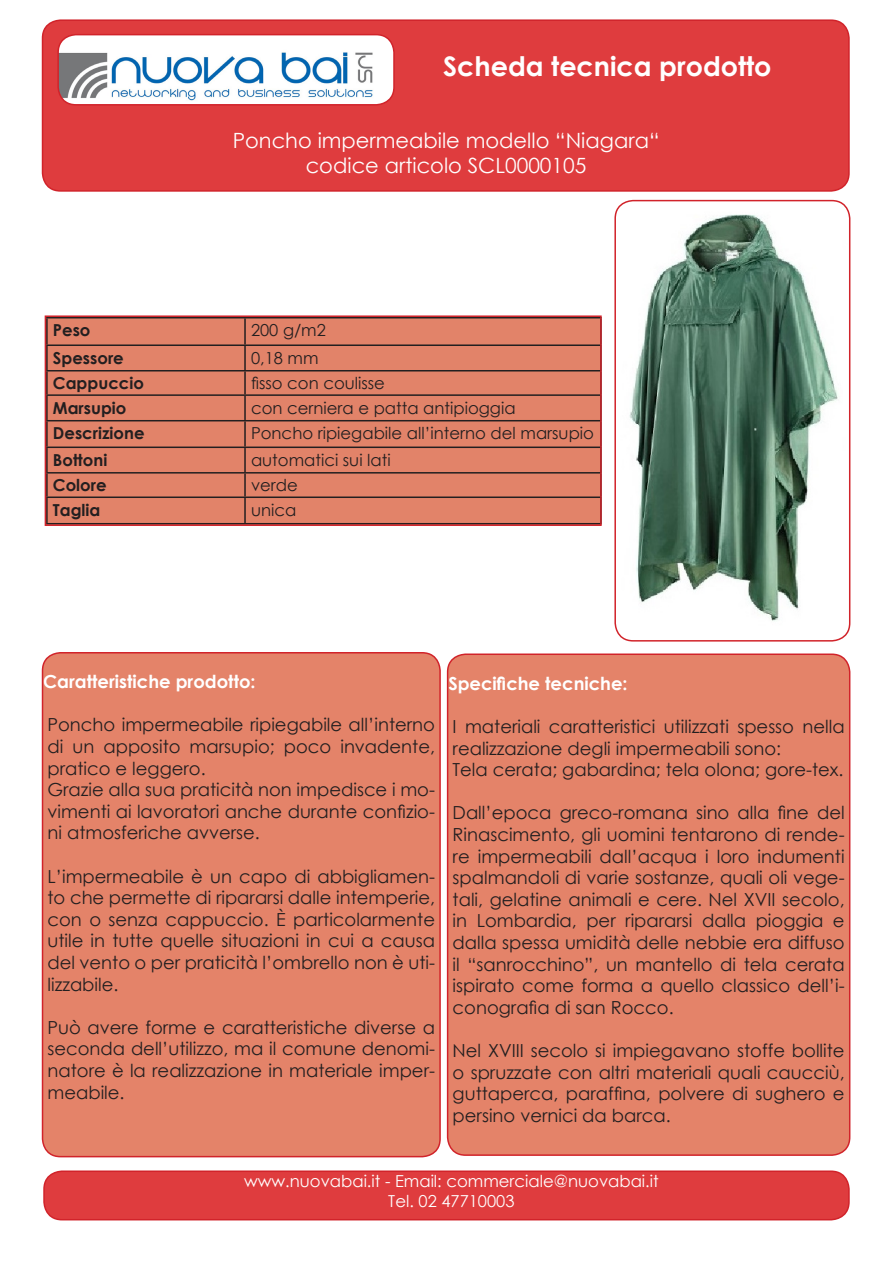
<style>
.page{position:relative;width:893px;height:1263px;background:#fff}
.page>*{position:absolute;margin:0;border:0;box-sizing:border-box;transform-origin:0 0}
.t1{font:700 27px "Century Gothic";color:#fff}
.t2{font:21px "Century Gothic";color:#fff}
.t3{font:18px/21.6px "Century Gothic";color:#231f20;text-align:justify}
.t4{font:700 18px "Century Gothic";color:#fff}
.t5{font:16.5px "Century Gothic";color:#231f20}
.t6{font:700 16.5px "Century Gothic";color:#231f20}
.t7{font:16.5px/19.8px "Century Gothic";color:#fff;text-align:center}
</style>
<div class="page">
<div style="left:43px;top:20px;width:806px;height:171px;background:#df3c3e;border-radius:18px"></div>
<div style="left:42px;top:19px;width:808px;height:173px;border:2px solid #d1232a;border-radius:18px"></div>
<div style="left:45px;top:316px;width:556px;height:209px;background:#e28369"></div>
<hr style="left:244px;top:318px;width:2px;height:26px;background:#231f20">
<hr style="left:46px;top:344px;width:199px;height:2px;background:#231f20">
<hr style="left:245px;top:344px;width:357px;height:2px;background:#231f20">
<hr style="left:244px;top:346px;width:2px;height:24px;background:#231f20">
<hr style="left:46px;top:370px;width:199px;height:1px;background:#231f20">
<hr style="left:245px;top:370px;width:357px;height:1px;background:#231f20">
<hr style="left:244px;top:371px;width:2px;height:23px;background:#231f20">
<hr style="left:46px;top:394px;width:199px;height:2px;background:#231f20">
<hr style="left:245px;top:394px;width:357px;height:2px;background:#231f20">
<hr style="left:244px;top:396px;width:2px;height:24px;background:#231f20">
<hr style="left:46px;top:420px;width:199px;height:1px;background:#231f20">
<hr style="left:245px;top:420px;width:357px;height:1px;background:#231f20">
<hr style="left:244px;top:421px;width:2px;height:25px;background:#231f20">
<hr style="left:46px;top:446px;width:199px;height:2px;background:#231f20">
<hr style="left:245px;top:446px;width:357px;height:2px;background:#231f20">
<hr style="left:244px;top:448px;width:2px;height:24px;background:#231f20">
<hr style="left:46px;top:472px;width:199px;height:2px;background:#231f20">
<hr style="left:245px;top:472px;width:357px;height:2px;background:#231f20">
<hr style="left:244px;top:474px;width:2px;height:22px;background:#231f20">
<hr style="left:46px;top:496px;width:199px;height:2px;background:#231f20">
<hr style="left:245px;top:496px;width:357px;height:2px;background:#231f20">
<hr style="left:244px;top:498px;width:2px;height:25px;background:#231f20">
<div style="left:45px;top:315px;width:557px;height:211px;border:2px solid #d1232a"></div>
<img style="left:615px;top:201px;width:235px;height:440px">
<div style="left:614px;top:200px;width:236px;height:441px;border:2px solid #d1232a;border-radius:18px"></div>
<div style="left:43px;top:653px;width:397px;height:503px;background:#e48369;border-radius:18px"></div>
<div style="left:42px;top:652px;width:399px;height:505px;border:2px solid #d1232a;border-radius:18px"></div>
<div style="left:448px;top:654px;width:402px;height:501px;background:#e48369;border-radius:18px"></div>
<div style="left:447px;top:653px;width:403px;height:503px;border:2px solid #d1232a;border-radius:18px"></div>
<div style="left:44px;top:1171px;width:805px;height:49px;background:#df3c3e;border-radius:18px"></div>
<div style="left:43px;top:1170px;width:807px;height:50px;border:2px solid #d1232a;border-radius:18px"></div>
<img style="left:60px;top:35px;width:332px;height:68px">
<div style="left:57px;top:34px;width:338px;height:72px;border:2px solid #d1232a;border-radius:18px"></div>
<p class="t1" style="left:443px;top:46px;width:330px">Scheda tecnica prodotto</p>
<p class="t2" style="left:233px;top:125px;width:428px">Poncho impermeabile modello “Niagara“</p>
<p class="t2" style="left:306px;top:151px;width:282px">codice articolo SCL0000105</p>
<p class="t6" style="left:53px;top:318px;width:39px">Peso</p>
<p class="t5" style="left:251px;top:319px;width:76px">200 g/m2</p>
<p class="t6" style="left:53px;top:345px;width:72px">Spessore</p>
<p class="t5" style="left:251px;top:346px;width:69px">0,18 mm</p>
<p class="t6" style="left:53px;top:371px;width:93px">Cappuccio</p>
<p class="t5" style="left:251px;top:372px;width:135px">fisso con coulisse</p>
<p class="t6" style="left:53px;top:395px;width:75px">Marsupio</p>
<p class="t5" style="left:251px;top:396px;width:266px">con cerniera e patta antipioggia</p>
<p class="t6" style="left:53px;top:421px;width:93px">Descrizione</p>
<p class="t5" style="left:251px;top:422px;width:344px">Poncho ripiegabile all’interno del marsupio</p>
<p class="t6" style="left:53px;top:447px;width:56px">Bottoni</p>
<p class="t5" style="left:251px;top:448px;width:141px">automatici sui lati</p>
<p class="t6" style="left:53px;top:473px;width:55px">Colore</p>
<p class="t5" style="left:251px;top:474px;width:48px">verde</p>
<p class="t6" style="left:53px;top:497px;width:49px">Taglia</p>
<p class="t5" style="left:251px;top:498px;width:47px">unica</p>
<p class="t4" style="left:43px;top:668px;width:214px">Caratteristiche prodotto:</p>
<p class="t3" style="left:48px;top:714px;width:389px">Poncho impermeabile ripiegabile all’interno di un apposito marsupio; poco invadente, pratico e leggero.</p>
<p class="t3" style="left:48px;top:779px;width:389px">Grazie alla sua praticità non impedisce i mo&shy;vimenti ai lavoratori anche durante confizio&shy;ni atmosferiche avverse.</p>
<p class="t3" style="left:48px;top:865px;width:389px">L’impermeabile è un capo di abbigliamen&shy;to che permette di ripararsi dalle intemperie, con o senza cappuccio. È particolarmente utile in tutte quelle situazioni in cui a causa del vento o per praticità l’ombrello non è uti&shy;lizzabile.</p>
<p class="t3" style="left:48px;top:1016px;width:389px">Può avere forme e caratteristiche diverse a seconda dell’utilizzo, ma il comune denomi&shy;natore è la realizzazione in materiale imper&shy;meabile.</p>
<p class="t4" style="left:448px;top:669px;width:181px">Specifiche tecniche:</p>
<p class="t3" style="left:453px;top:715px;width:393px">I materiali caratteristici utilizzati spesso nella realizzazione degli impermeabili sono:</p>
<p class="t3" style="left:453px;top:758px;width:392px">Tela cerata; gabardina; tela olona; gore-tex.</p>
<p class="t3" style="left:453px;top:802px;width:394px">Dall’epoca greco-romana sino alla fine del Rinascimento, gli uomini tentarono di rende&shy;re impermeabili dall’acqua i loro indumenti spalmandoli di varie sostanze, quali oli vege&shy;tali, gelatine animali e cere. Nel XVII secolo, in Lombardia, per ripararsi dalla pioggia e dalla spessa umidità delle nebbie era diffuso il “sanrocchino”, un mantello di tela cerata ispirato come forma a quello classico dell’i&shy;conografia di san Rocco.</p>
<p class="t3" style="left:453px;top:1039px;width:393px">Nel XVIII secolo si impiegavano stoffe bollite o spruzzate con altri materiali quali caucciù, guttaperca, paraffina, polvere di sughero e persino vernici da barca.</p>
<p class="t7" style="left:244px;top:1171px;width:416px">www.nuovabai.it - Email: commerciale@nuovabai.it<br>Tel. 02 47710003</p>
</div>
